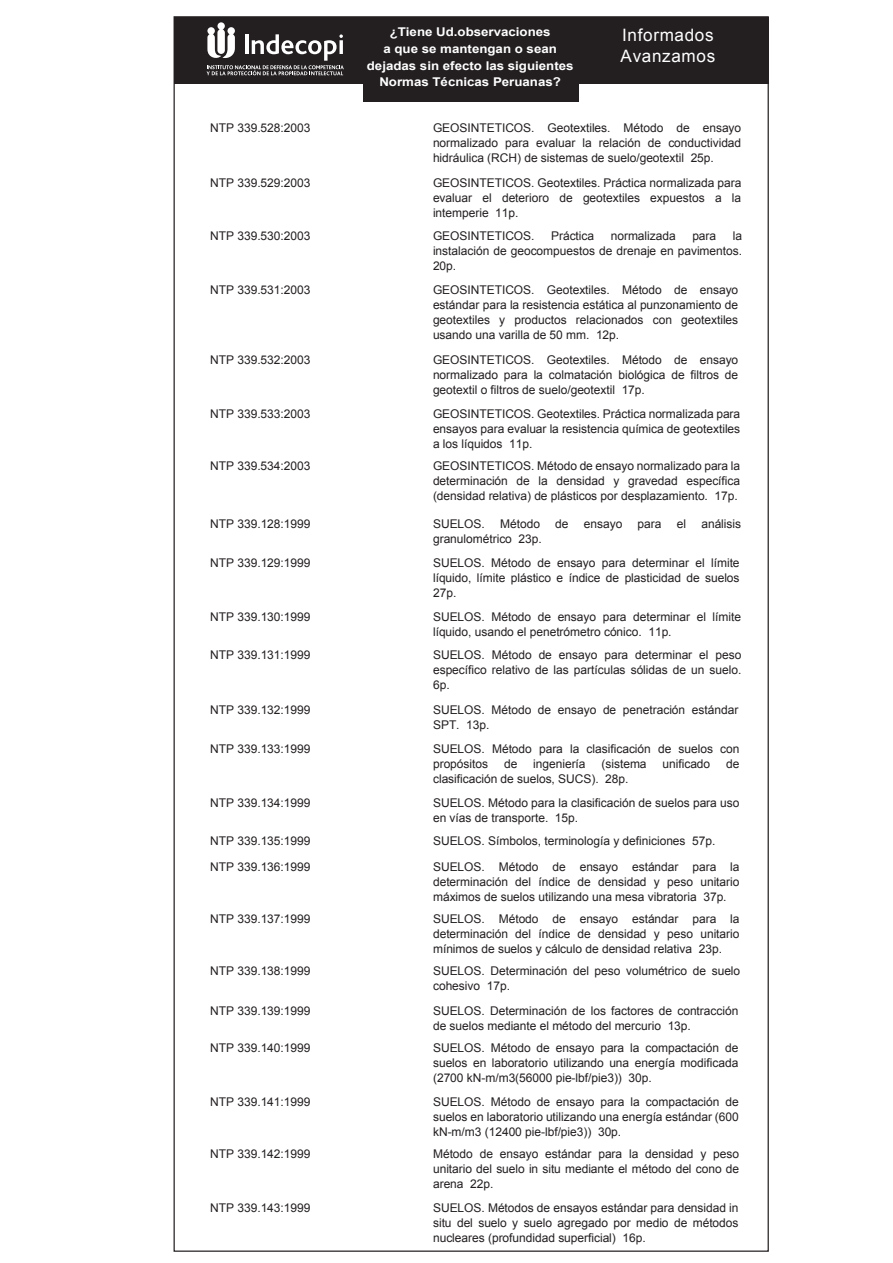
<style>
.page{position:relative;width:893px;height:1263px;background:#fff}
.page>*{position:absolute;margin:0;border:0;box-sizing:border-box;transform-origin:0 0}
.t1{font:17.1px/20.5px "Arial";letter-spacing:.04em;color:#fff}
.t2{font:12px/15px "Arial";letter-spacing:-.005em;color:#231f20;text-align:justify}
.t3{font:700 12px/16.6px "Arial";color:#fff;text-align:center;scale:1.1 1}
</style>
<div class="page">
<div style="left:174px;top:17px;width:595px;height:67px;background:#231f20"></div>
<div style="left:363px;top:17px;width:215px;height:85px;background:#231f20"></div>
<svg style="left:207px;top:22px;width:137px;height:53px"></svg>
<p class="t2" style="left:210px;top:120px;width:102px">NTP 339.528:2003</p>
<p class="t2" style="left:210px;top:175px;width:102px">NTP 339.529:2003</p>
<p class="t2" style="left:210px;top:228px;width:102px">NTP 339.530:2003</p>
<p class="t2" style="left:210px;top:282px;width:102px">NTP 339.531:2003</p>
<p class="t2" style="left:210px;top:352px;width:102px">NTP 339.532:2003</p>
<p class="t2" style="left:210px;top:406px;width:102px">NTP 339.533:2003</p>
<p class="t2" style="left:210px;top:458px;width:102px">NTP 339.534:2003</p>
<p class="t2" style="left:210px;top:516px;width:102px">NTP 339.128:1999</p>
<p class="t2" style="left:210px;top:555px;width:102px">NTP 339.129:1999</p>
<p class="t2" style="left:210px;top:609px;width:102px">NTP 339.130:1999</p>
<p class="t2" style="left:210px;top:647px;width:102px">NTP 339.131:1999</p>
<p class="t2" style="left:210px;top:703px;width:102px">NTP 339.132:1999</p>
<p class="t2" style="left:210px;top:741px;width:102px">NTP 339.133:1999</p>
<p class="t2" style="left:210px;top:795px;width:102px">NTP 339.134:1999</p>
<p class="t2" style="left:210px;top:828px;width:102px;line-height:25.5px">NTP 339.135:1999<br>NTP 339.136:1999</p>
<p class="t2" style="left:210px;top:911px;width:102px">NTP 339.137:1999</p>
<p class="t2" style="left:210px;top:963px;width:102px">NTP 339.138:1999</p>
<p class="t2" style="left:210px;top:1003px;width:102px">NTP 339.139:1999</p>
<p class="t2" style="left:210px;top:1041px;width:102px">NTP 339.140:1999</p>
<p class="t2" style="left:210px;top:1095px;width:102px">NTP 339.141:1999</p>
<p class="t2" style="left:210px;top:1147px;width:102px">NTP 339.142:1999</p>
<p class="t2" style="left:210px;top:1200px;width:102px">NTP 339.143:1999</p>
<p class="t3" style="left:367px;top:24px;width:189px">¿Tiene Ud.observaciones<br>a que se mantengan o sean dejadas sin efecto las siguientes<br>Normas Técnicas Peruanas?</p>
<h1 class="t1" style="left:621px;top:25px;width:96px">Informados<br>Avanzamos</h1>
<p class="t2" style="left:433px;top:120px;width:310px">GEOSINTETICOS. Geotextiles. Método de ensayo normalizado para evaluar la relación de conductividad hidráulica (RCH) de sistemas de suelo/geotextil 25p.</p>
<p class="t2" style="left:433px;top:175px;width:310px">GEOSINTETICOS. Geotextiles. Práctica normalizada para evaluar el deterioro de geotextiles expuestos a la intemperie 11p.</p>
<p class="t2" style="left:433px;top:228px;width:103px">GEOSINTETICOS.</p>
<p class="t2" style="left:551px;top:228px;width:45px">Práctica</p>
<p class="t2" style="left:611px;top:228px;width:66px">normalizada</p>
<p class="t2" style="left:692px;top:228px;width:25px">para</p>
<p class="t2" style="left:433px;top:228px;width:311px;text-indent:300px">la instalación de geocompuestos de drenaje en pavimentos.<br>20p.</p>
<p class="t2" style="left:433px;top:282px;width:307px">GEOSINTETICOS. Geotextiles. Método de ensayo estándar para la resistencia estática al punzonamiento de geotextiles y productos relacionados con geotextiles usando una varilla de 50 mm. 12p.</p>
<p class="t2" style="left:433px;top:352px;width:307px">GEOSINTETICOS. Geotextiles. Método de ensayo normalizado para la colmatación biológica de filtros de geotextil o filtros de suelo/geotextil 17p.</p>
<p class="t2" style="left:433px;top:406px;width:309px">GEOSINTETICOS. Geotextiles. Práctica normalizada para ensayos para evaluar la resistencia química de geotextiles a los líquidos 11p.</p>
<p class="t2" style="left:433px;top:458px;width:309px">GEOSINTETICOS. Método de ensayo normalizado para la determinación de la densidad y gravedad específica (densidad relativa) de plásticos por desplazamiento. 17p.</p>
<p class="t2" style="left:433px;top:516px;width:53px">SUELOS.</p>
<p class="t2" style="left:500px;top:516px;width:41px">Método</p>
<p class="t2" style="left:555px;top:516px;width:15px">de</p>
<p class="t2" style="left:584px;top:516px;width:40px">ensayo</p>
<p class="t2" style="left:638px;top:516px;width:25px">para</p>
<p class="t2" style="left:677px;top:516px;width:11px">el</p>
<p class="t2" style="left:701px;top:516px;width:41px">análisis</p>
<p class="t2" style="left:433px;top:531px;width:110px">granulométrico 23p.</p>
<p class="t2" style="left:433px;top:555px;width:308px">SUELOS. Método de ensayo para determinar el límite líquido, límite plástico e índice de plasticidad de suelos 27p.</p>
<p class="t2" style="left:433px;top:609px;width:309px">SUELOS. Método de ensayo para determinar el límite líquido, usando el penetrómetro cónico. 11p.</p>
<p class="t2" style="left:433px;top:647px;width:310px">SUELOS. Método de ensayo para determinar el peso específico relativo de las partículas sólidas de un suelo.<br>6p.</p>
<p class="t2" style="left:433px;top:703px;width:307px">SUELOS. Método de ensayo de penetración estándar<br>SPT. 13p.</p>
<p class="t2" style="left:433px;top:741px;width:308px">SUELOS. Método para la clasificación de suelos con propósitos</p>
<p class="t2" style="left:504px;top:756px;width:15px">de</p>
<p class="t2" style="left:533px;top:756px;width:54px">ingeniería</p>
<p class="t2" style="left:601px;top:756px;width:47px">(sistema</p>
<p class="t2" style="left:662px;top:756px;width:49px">unificado</p>
<p class="t2" style="left:726px;top:756px;width:15px">de</p>
<p class="t2" style="left:433px;top:767px;width:308px;line-height:23.7px">clasificación de suelos, SUCS). 28p.<br>SUELOS. Método para la clasificación de suelos para uso</p>
<p class="t2" style="left:433px;top:806px;width:284px;line-height:23.7px">en vías de transporte. 15p.<br>SUELOS. Símbolos, terminología y definiciones 57p.</p>
<p class="t2" style="left:433px;top:859px;width:308px">SUELOS. Método de ensayo estándar para la determinación del índice de densidad y peso unitario máximos de suelos utilizando una mesa vibratoria 37p.</p>
<p class="t2" style="left:433px;top:911px;width:308px">SUELOS. Método de ensayo estándar para la determinación del índice de densidad y peso unitario mínimos de suelos y cálculo de densidad relativa 23p.</p>
<p class="t2" style="left:433px;top:963px;width:309px">SUELOS. Determinación del peso volumétrico de suelo cohesivo 17p.</p>
<p class="t2" style="left:433px;top:1003px;width:307px">SUELOS. Determinación de los factores de contracción de suelos mediante el método del mercurio 13p.</p>
<p class="t2" style="left:433px;top:1041px;width:307px">SUELOS. Método de ensayo para la compactación de suelos en laboratorio utilizando una energía modificada (2700 kN-m/m3(56000 pie-lbf/pie3)) 30p.</p>
<p class="t2" style="left:433px;top:1095px;width:307px">SUELOS. Método de ensayo para la compactación de suelos en laboratorio utilizando una energía estándar (600 kN-m/m3 (12400 pie-lbf/pie3)) 30p.</p>
<p class="t2" style="left:433px;top:1147px;width:307px">Método de ensayo estándar para la densidad y peso unitario del suelo in situ mediante el método del cono de arena 22p.</p>
<p class="t2" style="left:433px;top:1200px;width:307px">SUELOS. Métodos de ensayos estándar para densidad in situ del suelo y suelo agregado por medio de métodos nucleares (profundidad superficial) 16p.</p>
</div>
